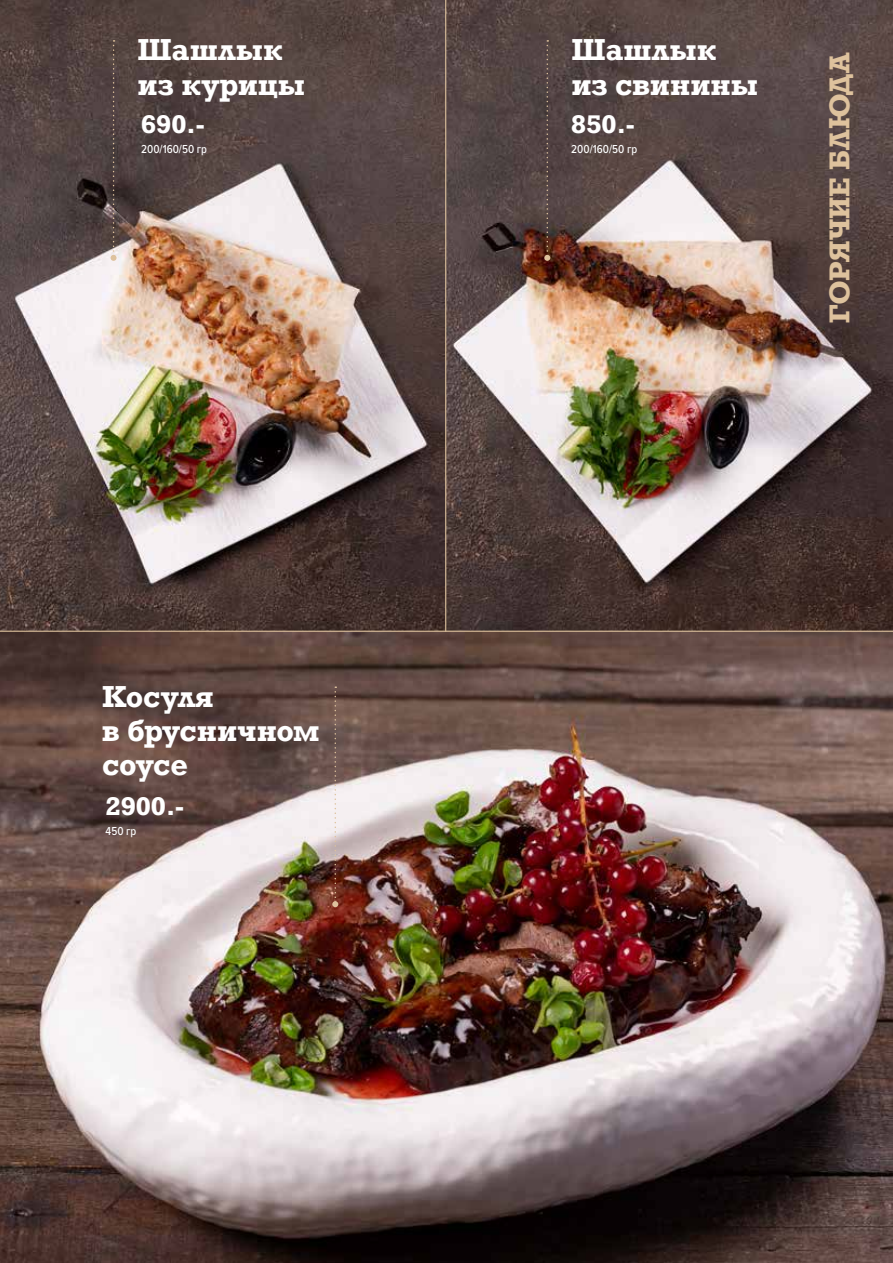
<style>
.page{position:relative;width:893px;height:1263px;background:#fff}
.page>*{position:absolute;margin:0;border:0;box-sizing:border-box;transform-origin:0 0}
.t1{font:700 28.5px/34.2px "Rockwell";color:#fff}
.t2{font:700 27px "Rockwell";letter-spacing:-.01em;color:#dec29d}
.t3{font:700 24px "Rockwell";color:#fff}
.t4{font:500 12px "Proxima Nova Cond";color:#fff}
</style>
<div class="page">
<img style="left:0;top:0;width:445px;height:631px">
<img style="left:446px;top:0;width:447px;height:631px">
<svg style="left:111px;top:40px;width:6px;height:221px"></svg>
<svg style="left:544px;top:40px;width:6px;height:221px"></svg>
<img style="left:0;top:632px;width:893px;height:631px">
<svg style="left:332px;top:686px;width:6px;height:221px"></svg>
<hr style="left:0;top:631px;width:893px;height:1px;background:#dec29d">
<hr style="left:445px;top:0;width:1px;height:632px;background:#dec29d">
<p class="t1" style="left:138px;top:33px;width:169px">Шашлык из курицы</p>
<p class="t1" style="left:571px;top:33px;width:188px">Шашлык из свинины</p>
<p class="t3" style="left:141px;top:108px;width:65px">690.-</p>
<p class="t3" style="left:571px;top:108px;width:65px">850.-</p>
<p class="t4" style="left:141px;top:140px;width:67px">200/160/50 гр</p>
<p class="t4" style="left:571px;top:140px;width:67px">200/160/50 гр</p>
<p class="t2" style="left:822px;top:323px;width:271px;rotate:-90deg">ГОРЯЧИЕ БЛЮДА</p>
<p class="t1" style="left:102px;top:679px;width:219px">Косуля<br>в брусничном соусе</p>
<p class="t3" style="left:106px;top:791px;width:80px">2900.-</p>
<p class="t4" style="left:106px;top:822px;width:32px">450 гр</p>
</div>
